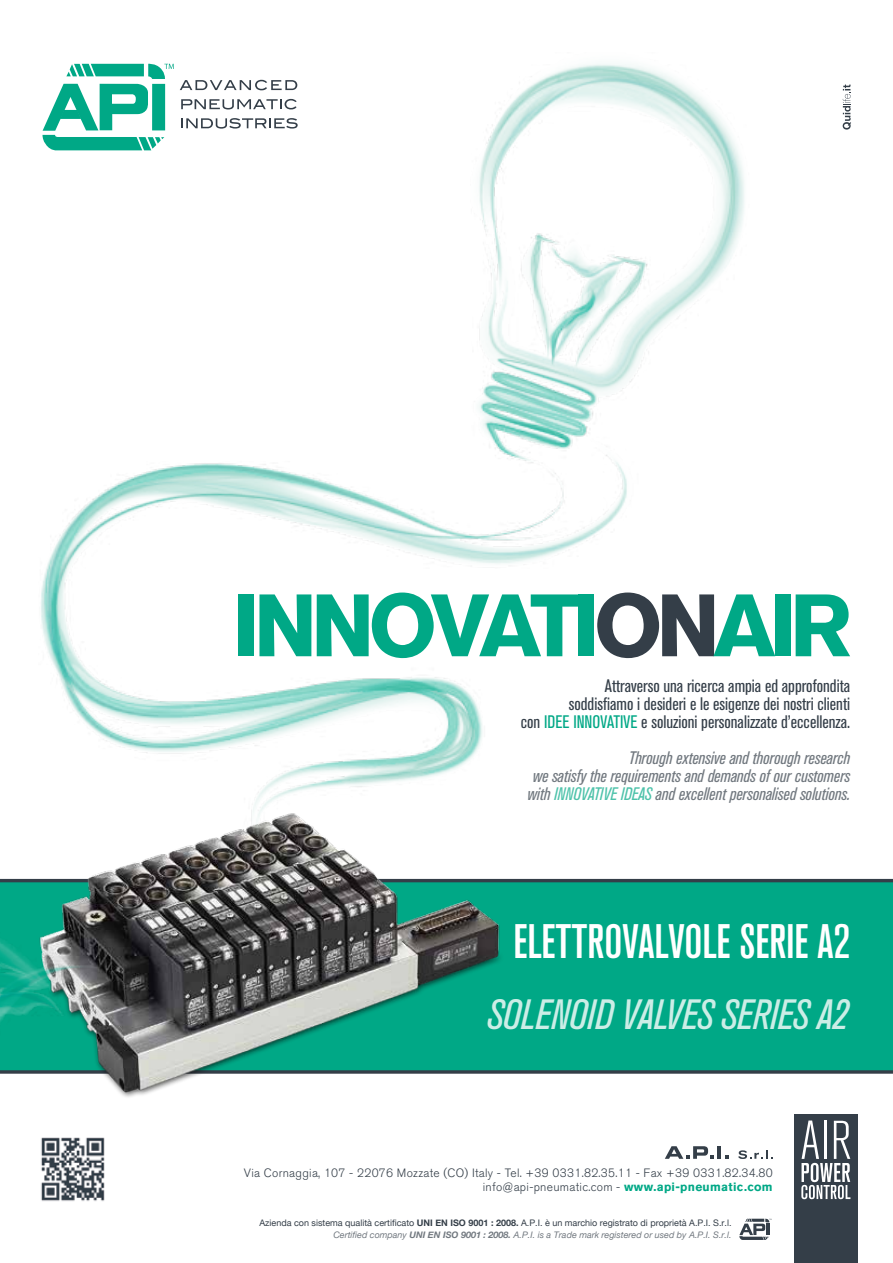
<style>
.page{position:relative;width:893px;height:1263px;background:#fff}
.page>*{position:absolute;margin:0;border:0;box-sizing:border-box;transform-origin:0 0}
.t1{font:700 87.45px "Akzidenz Grotesk BQ";letter-spacing:-.075em;color:#00a886}
.t2{font:500 condensed 48px "Akzidenz Grotesk BQ";color:#fff}
.t3{font:italic condensed 42px "Akzidenz Grotesk BQ";color:rgb(255 255 255/.8)}
.t4{font:condensed 18px/18px "Akzidenz Grotesk BQ";color:#343e48;text-align:right}
.t5{font:italic condensed 18px/18px "Akzidenz Grotesk BQ";color:rgb(52 62 72/.7);text-align:justify}
.t6{font:300 12px/14.4px "Akzidenz Grotesk BQ";letter-spacing:.025em;color:#343e48;text-align:right}
.t7{font:9px/12.1px "Helvetica Neue";color:#343e48;text-align:right}
.s1{color:#343e48}
.s2{color:#00a886}
.s3{color:rgb(0 168 134/.7)}
.s4{font-weight:700;color:#00a886}
.s5{font-weight:700}
.s6{font-style:italic}
.s7{font-weight:700;font-style:italic}
</style>
<div class="page">
<div style="left:0;top:881px;width:893px;height:191px;background:#00a886"></div>
<hr style="left:0;top:879px;width:893px;height:3px;background:#343e48">
<svg style="left:0;top:1070px;width:893px;height:4px;background:#3f5359"></svg>
<div style="left:794px;top:1114px;width:64px;height:149px;background:#343e48"></div>
<svg style="left:801px;top:1120px;width:49px;height:79px"></svg>
<svg style="left:843px;top:85px;width:8px;height:45px"></svg>
<img style="left:41px;top:1137px;width:64px;height:64px">
<svg style="left:665px;top:1146px;width:49px;height:13px"></svg>
<hr style="left:717px;top:1146px;width:4px;height:13px;background:#343e48">
<svg style="left:725px;top:1155px;width:4px;height:4px"></svg>
<svg style="left:738px;top:1150px;width:35px;height:9px"></svg>
<svg style="left:739px;top:1218px;width:33px;height:22px"></svg>
<img style="left:24px;top:858px;width:485px;height:239px">
<img style="left:0;top:858px;width:100px;height:186px">
<img style="left:41px;top:63px;width:703px;height:795px">
<h1 class="t1" style="left:233px;top:575px;width:620px">INNOVATI<span class="s1">ON</span>AIR</h1>
<h3 class="t4" style="left:521px;top:677px;width:331px">Attraverso una ricerca ampia ed approfondita<br>soddisfiamo i desideri e le esigenze dei nostri clienti<br>con <span class="s2">IDEE INNOVATIVE</span> e soluzioni personalizzate d’eccellenza.</h3>
<h3 class="t5" style="left:527px;top:749px;width:324px;text-indent:101px">Through extensive and thorough research we satisfy the requirements and demands of our customers with <span class="s3">INNOVATIVE IDEAS</span> and excellent personalised solutions.</h3>
<h2 class="t2" style="left:513px;top:914px;width:338px">ELETTROVALVOLE SERIE A2</h2>
<h3 class="t3" style="left:488px;top:991px;width:362px">SOLENOID VALVES SERIES A2</h3>
<h3 class="t6" style="left:244px;top:1166px;width:530px">Via Cornaggia, 107 - 22076 Mozzate (CO) Italy - Tel. +39 0331.82.35.11 - Fax +39 0331.82.34.80 info@api-pneumatic.com - <span class="s4">www.api-pneumatic.com</span></h3>
<p class="t7" style="left:259px;top:1217px;width:474px">Azienda con sistema qualità certificato <span class="s5">UNI EN ISO 9001 : 2008.</span> A.P.I. è un marchio registrato di proprietà A.P.I. S.r.l.<br><span class="s6">Certified company</span> <span class="s7">UNI EN ISO 9001 : 2008.</span> <span class="s6">A.P.I. is a Trade mark registered or used by A.P.I. S.r.l.</span></p>
</div>
